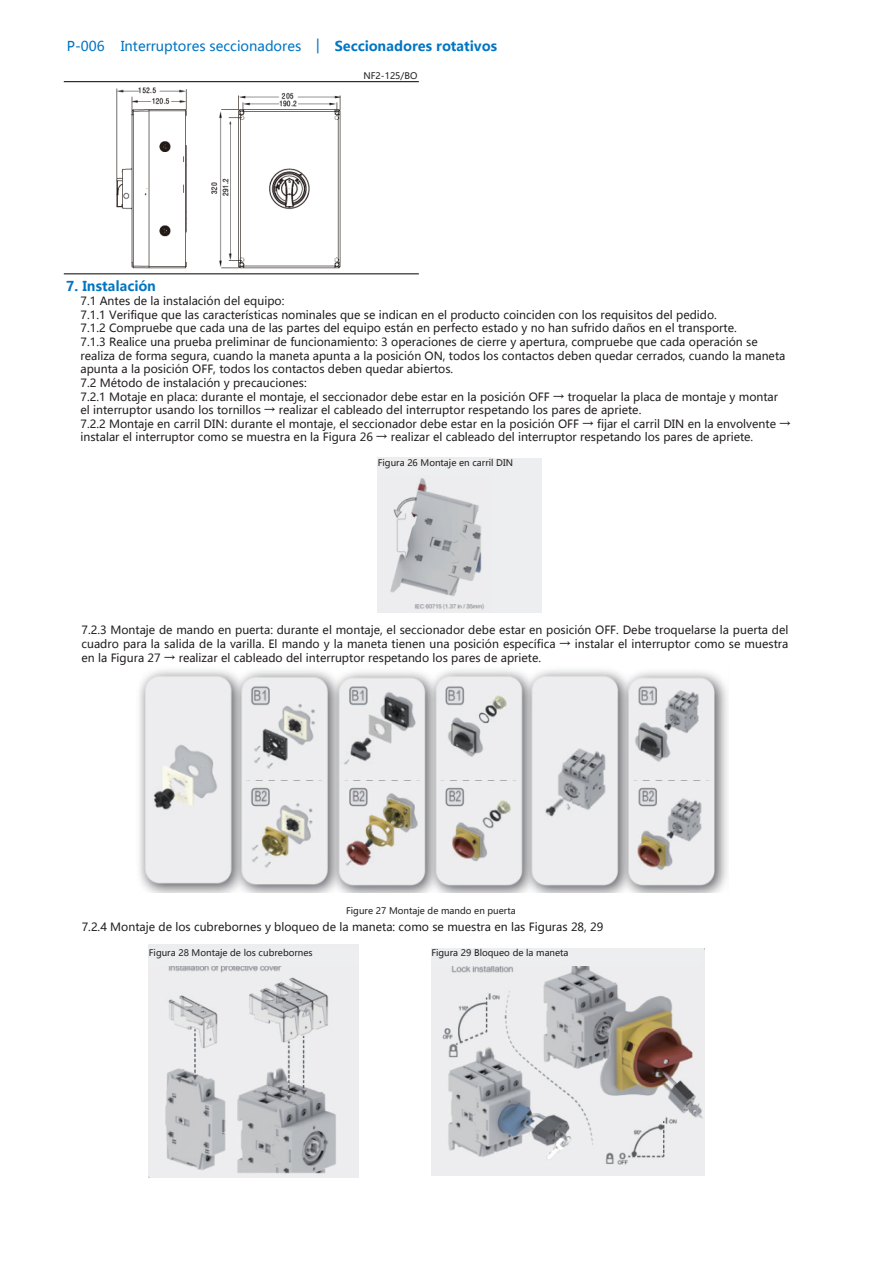
<style>
.page{position:relative;width:893px;height:1263px;background:#fff}
.page>*{position:absolute;margin:0;border:0;box-sizing:border-box;transform-origin:0 0}
.t1{font:13.5px "Microsoft Ya Hei";color:#0075c2}
.t2{font:700 13.5px "Microsoft Ya Hei";color:#0075c2}
.t3{font:11.25px/13.6px "Microsoft Ya Hei";color:#231f20}
.t4{font:9px "Microsoft Ya Hei";color:#231f20}
.s1{font-weight:700}
</style>
<div class="page">
<div style="left:490px;top:475px;width:52px;height:137px;background:#edeeef"></div>
<img style="left:378px;top:457px;width:112px;height:155px">
<div style="left:378px;top:458px;width:164px;height:17px;background:#edeeef"></div>
<img style="left:139px;top:670px;width:589px;height:223px">
<img style="left:149px;top:945px;width:209px;height:232px">
<img style="left:431px;top:948px;width:274px;height:227px">
<div style="left:149px;top:948px;width:209px;height:17px;background:#edeeef"></div>
<div style="left:431px;top:948px;width:270px;height:17px;background:#edeeef"></div>
<img style="left:99px;top:82px;width:252px;height:193px">
<hr style="left:64px;top:81px;width:355px;height:1px;background:#000">
<hr style="left:64px;top:273px;width:355px;height:1px;background:#000">
<p class="t1" style="left:67px;top:37px;width:432px">P-006 Interruptores seccionadores │ <span class="s1">Seccionadores rotativos</span></p>
<p class="t4" style="left:363px;top:70px;width:55px">NF2-125/BO</p>
<p class="t2" style="left:66px;top:276px;width:91px">7. Instalación</p>
<p class="t3" style="left:80px;top:294px;width:706px">7.1 Antes de la instalación del equipo:<br>7.1.1 Verifique que las características nominales que se indican en el producto coinciden con los requisitos del pedido.<br>7.1.2 Compruebe que cada una de las partes del equipo están en perfecto estado y no han sufrido daños en el transporte.<br>7.1.3 Realice una prueba preliminar de funcionamiento: 3 operaciones de cierre y apertura, compruebe que cada operación se realiza de forma segura, cuando la maneta apunta a la posición ON, todos los contactos deben quedar cerrados, cuando la maneta apunta a la posición OFF, todos los contactos deben quedar abiertos.<br>7.2 Método de instalación y precauciones:<br>7.2.1 Motaje en placa: durante el montaje, el seccionador debe estar en la posición OFF → troquelar la placa de montaje y montar</p>
<p class="t3" style="left:80px;top:402px;width:712px;line-height:14.2px">el interruptor usando los tornillos → realizar el cableado del interruptor respetando los pares de apriete.<br>7.2.2 Montaje en carril DIN: durante el montaje, el seccionador debe estar en la posición OFF → fijar el carril DIN en la envolvente →</p>
<p class="t3" style="left:80px;top:430px;width:674px">instalar el interruptor como se muestra en la Figura 26 → realizar el cableado del interruptor respetando los pares de apriete.</p>
<p class="t4" style="left:378px;top:457px;width:137px">Figura 26 Montaje en carril DIN</p>
<p class="t3" style="left:81px;top:623px;width:708px;text-align:justify">7.2.3 Montaje de mando en puerta: durante el montaje, el seccionador debe estar en posición OFF. Debe troquelarse la puerta del cuadro para la salida de la varilla. El mando y la maneta tienen una posición específica → instalar el interruptor como se muestra en la Figura 27 → realizar el cableado del interruptor respetando los pares de apriete.</p>
<p class="t4" style="left:346px;top:904px;width:171px">Figure 27 Montaje de mando en puerta</p>
<p class="t3" style="left:82px;top:920px;width:523px">7.2.4 Montaje de los cubrebornes y bloqueo de la maneta: como se muestra en las Figuras 28, 29</p>
<p class="t4" style="left:149px;top:947px;width:165px">Figura 28 Montaje de los cubrebornes</p>
<p class="t4" style="left:431px;top:947px;width:139px">Figura 29 Bloqueo de la maneta</p>
</div>
